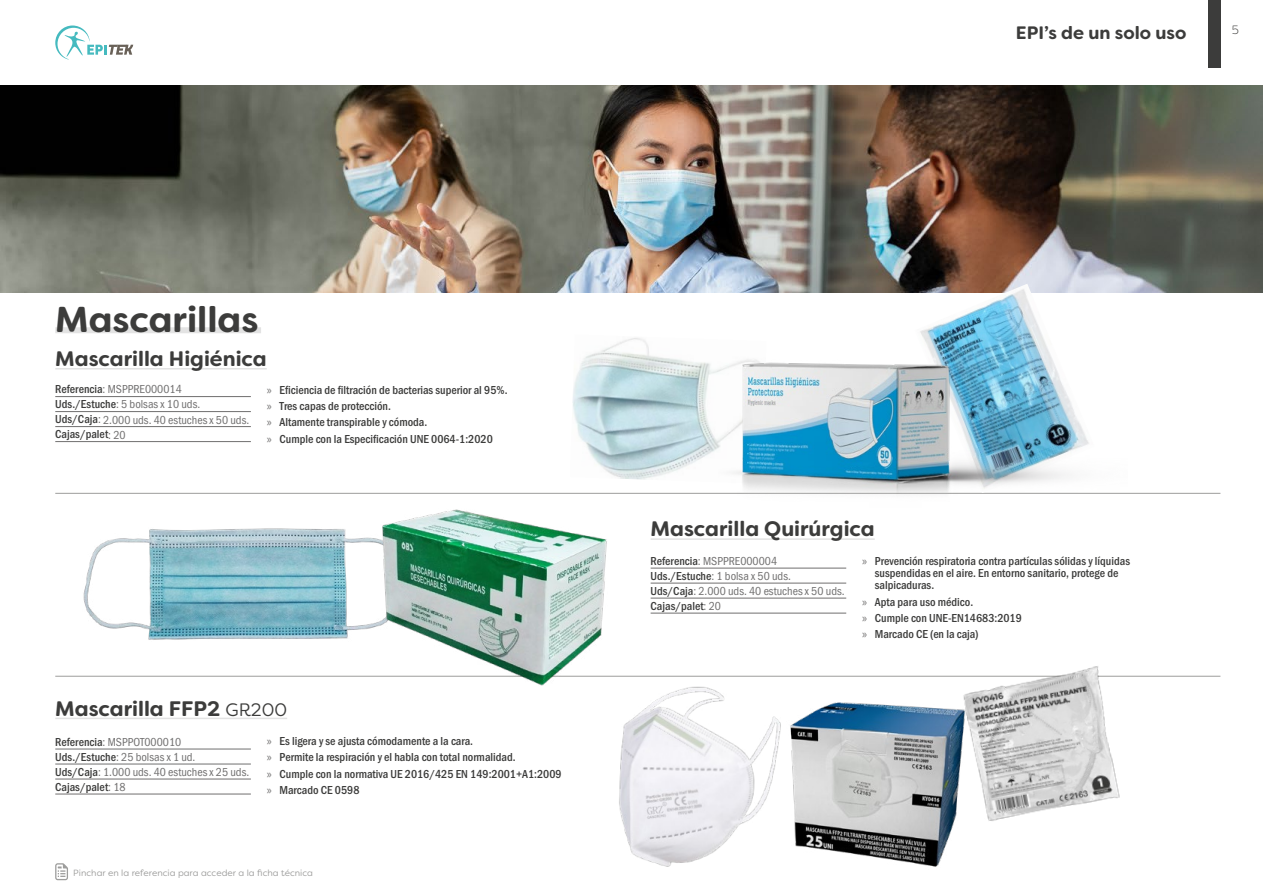
<style>
.page{position:relative;width:1263px;height:893px;background:#fff}
.page>*{position:absolute;margin:0;border:0;box-sizing:border-box;transform-origin:0 0}
.t1{font:700 36px "Filson Soft";color:#3c3c3b}
.t2{font:700 21px "Filson Soft";color:#3c3c3b}
.t3{font:700 18px "Filson Soft";color:#3c3c3b}
.t4{font:500 12px/16.2px "Franklin Gothic URW Cond";color:#3c3c3b}
.t5{font:12px/15.3px "Franklin Gothic URW Cond";color:#706f6f}
.t6{font:300 12px "Filson Soft";color:#3c3c3b}
.t7{font:9px "Filson Soft";color:#9d9d9c}
.s1{font-weight:500;color:#3c3c3b}
.s2{font-weight:400;color:#706f6f}
.s3{font-family:"Myriad Pro";font-weight:400;color:#706f6f}
.s4{font-weight:400;font-size:18px}
</style>
<div class="page">
<div style="left:1208px;top:0;width:12px;height:68px;background:#3c3c3b"></div>
<svg style="left:55px;top:26px;width:78px;height:34px"></svg>
<img style="left:0;top:85px;width:1263px;height:207px">
<hr style="left:55px;top:493px;width:1165px;height:1px;background:#9d9d9c">
<hr style="left:55px;top:676px;width:1165px;height:1px;background:#9d9d9c">
<hr style="left:55px;top:368px;width:212px;height:1px;background:#e3e3e3">
<hr style="left:651px;top:538px;width:224px;height:2px;background:#e3e3e3">
<hr style="left:55px;top:718px;width:232px;height:1px;background:#e3e3e3">
<div style="left:55px;top:327px;width:206px;height:6px;background:#e3e3e3"></div>
<img style="left:572px;top:338px;width:146px;height:142px">
<hr style="left:55px;top:396px;width:196px;height:1px;background:#706f6f">
<hr style="left:55px;top:411px;width:196px;height:1px;background:#706f6f">
<hr style="left:55px;top:426px;width:196px;height:1px;background:#706f6f">
<hr style="left:55px;top:441px;width:196px;height:1px;background:#706f6f">
<img style="left:83px;top:528px;width:298px;height:112px">
<hr style="left:651px;top:568px;width:195px;height:1px;background:#706f6f">
<hr style="left:651px;top:583px;width:195px;height:1px;background:#706f6f">
<hr style="left:651px;top:598px;width:195px;height:1px;background:#706f6f">
<hr style="left:651px;top:613px;width:195px;height:1px;background:#706f6f">
<img style="left:619px;top:686px;width:162px;height:181px">
<hr style="left:55px;top:749px;width:196px;height:1px;background:#706f6f">
<hr style="left:55px;top:764px;width:196px;height:1px;background:#706f6f">
<hr style="left:55px;top:779px;width:196px;height:1px;background:#706f6f">
<hr style="left:55px;top:794px;width:196px;height:1px;background:#706f6f">
<img style="left:915px;top:284px;width:180px;height:62px">
<img style="left:718px;top:346px;width:409px;height:148px">
<img style="left:790px;top:702px;width:168px;height:165px">
<img style="left:958px;top:666px;width:169px;height:155px">
<img style="left:381px;top:509px;width:226px;height:176px">
<svg style="left:55px;top:863px;width:13px;height:17px"></svg>
<h3 class="t3" style="left:1016px;top:21px;width:172px">EPI’s de un solo uso</h3>
<p class="t6" style="left:1232px;top:23px;width:9px">5</p>
<h1 class="t1" style="left:55px;top:296px;width:205px">Mascarillas</h1>
<h2 class="t2" style="left:55px;top:345px;width:213px">Mascarilla Higiénica</h2>
<p class="t5" style="left:55px;top:381px;width:195px"><span class="s1">Referencia</span>: MSPPRE000014<br><span class="s1">Uds./Estuche</span>: 5 bolsas x 10 uds.<br><span class="s1">Uds/Caja</span>: 2.000 uds. 40 estuches x 50 uds.</p>
<p class="t4" style="left:55px;top:425px;width:72px">Cajas/palet<span class="s2">: 20</span></p>
<p class="t4" style="left:267px;top:381px;width:242px"><span class="s3">»</span> Eficiencia de filtración de bacterias superior al 95%. <span class="s3">»</span> Tres capas de protección.<br><span class="s3">»</span> Altamente transpirable y cómoda.<br><span class="s3">»</span> Cumple con la Especificación UNE 0064-1:2020</p>
<h2 class="t2" style="left:55px;top:695px;width:233px">Mascarilla FFP2 <span class="s4">GR200</span></h2>
<p class="t5" style="left:55px;top:734px;width:142px;line-height:14.2px"><span class="s1">Referencia</span>: MSPPOT000010<br><span class="s1">Uds./Estuche</span>: 25 bolsas x 1 ud.</p>
<p class="t5" style="left:55px;top:764px;width:195px;line-height:14.2px"><span class="s1">Uds/Caja</span>: 1.000 uds. 40 estuches x 25 uds.<br><span class="s1">Cajas/palet</span>: 18</p>
<p class="t4" style="left:267px;top:732px;width:296px"><span class="s3">»</span> Es ligera y se ajusta cómodamente a la cara.<br><span class="s3">»</span> Permite la respiración y el habla con total normalidad.<br><span class="s3">»</span> Cumple con la normativa UE 2016/425 EN 149:2001+A1:2009 <span class="s3">»</span> Marcado CE 0598</p>
<p class="t7" style="left:73px;top:867px;width:241px">Pinchar en la referencia para acceder a la ficha técnica</p>
<h2 class="t2" style="left:651px;top:515px;width:226px">Mascarilla Quirúrgica</h2>
<p class="t5" style="left:651px;top:552px;width:195px"><span class="s1">Referencia</span>: MSPPRE000004<br><span class="s1">Uds./Estuche</span>: 1 bolsa x 50 uds.<br><span class="s1">Uds/Caja</span>: 2.000 uds. 40 estuches x 50 uds.</p>
<p class="t4" style="left:651px;top:597px;width:72px">Cajas/palet<span class="s2">: 20</span></p>
<p class="t4" style="left:875px;top:555px;width:257px;line-height:12px;text-indent:-13px"><span class="s3">»</span> Prevención respiratoria contra partículas sólidas y líquidas suspendidas en el aire. En entorno sanitario, protege de salpicaduras.</p>
<p class="t4" style="left:862px;top:593px;width:161px"><span class="s3">»</span> Apta para uso médico.<br><span class="s3">»</span> Cumple con UNE-EN14683:2019 <span class="s3">»</span> Marcado CE (en la caja)</p>
</div>
